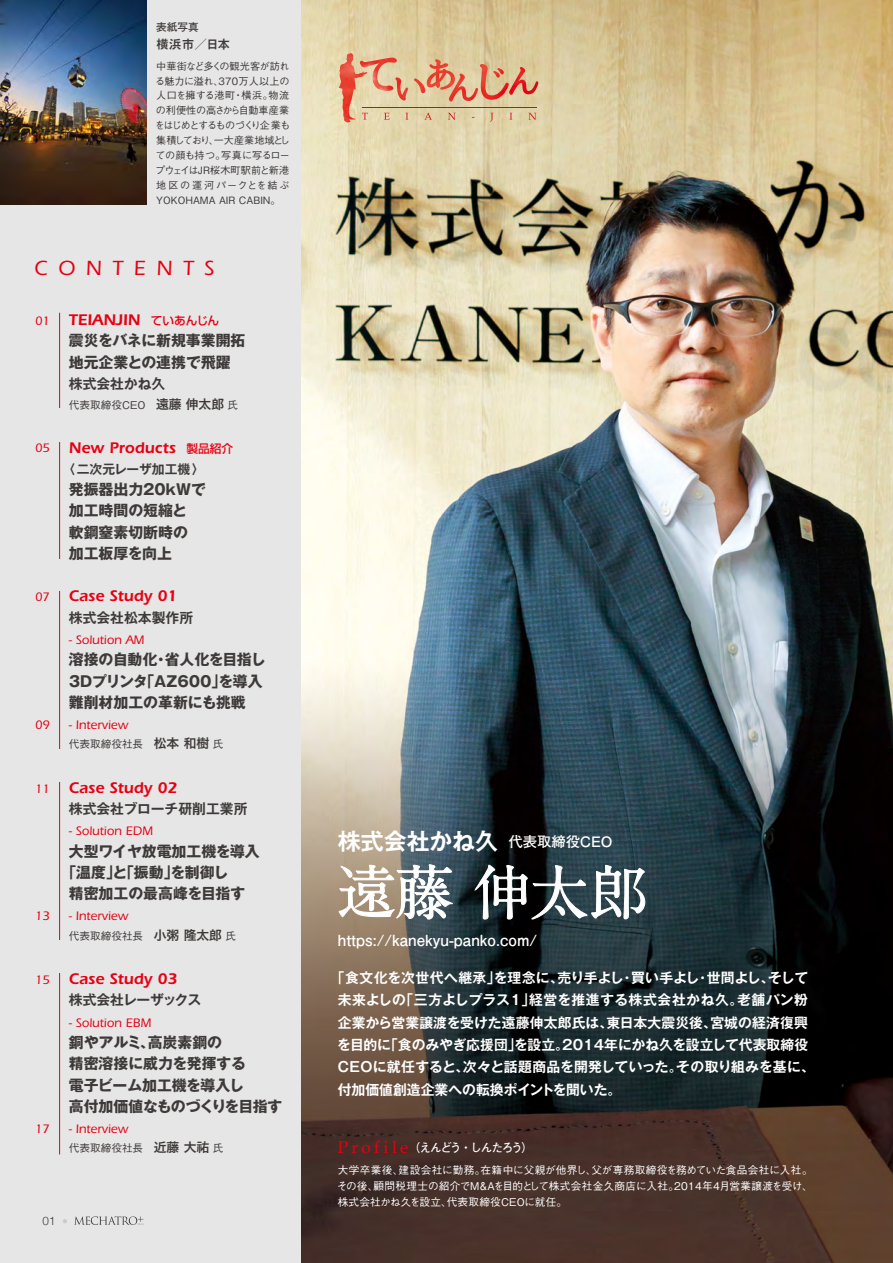
<style>
.page{position:relative;width:893px;height:1263px;background:#fff}
.page>*{position:absolute;margin:0;border:0;box-sizing:border-box;transform-origin:0 0}
.t1{font:700 58.95px "A1 Mincho Std";color:#fff}
.t2{font:500 21.3px "Itc Eras";letter-spacing:.5em;color:#e60012}
.t3{font:600 15.9px "Itc Eras";color:#e60012}
.t4{font:700 15.3px "Futo Go B101 Pro";color:#fff}
.t5{font:700 14.85px/21.3px "Gothic MB101 Pro";color:#3e3a39}
.t6{font:700 14.85px/21.3px "Gothic MB101 Pro";letter-spacing:-.03em;color:#3e3a39}
.t7{font:700 14.4px "Futo Go B101 Pro";color:#fff}
.t8{font:700 13.8px/22.4px "Gothic MB101 Pro De";color:#fff}
.t9{font:700 13.8px "Gothic MB101 Pro De";color:#3e3a39}
.t10{font:700 13.8px "Gothic MB101 Pro De";letter-spacing:-.03em;color:#3e3a39}
.t11{font:500 12.75px "Itc Eras";color:#e60012}
.t12{font:700 12.75px "Gothic MB101 Pro De";color:#3e3a39}
.t13{font:700 12.75px "Mi Go MB1 Std De";color:#3e3a39}
.t14{font:700 11.7px "Futo Go B101 Pro";letter-spacing:-.12em;color:#fff}
.t15{font:300 11.7px "Helvetica Neue";color:#3e3a39}
.t16{font:500 10.65px/15.9px "Gothic BBB Pro";letter-spacing:.02em;color:#fff;text-align:justify}
.t17{font:500 10.65px "Gothic BBB Pro";color:#3e3a39}
.t18{font:700 10.65px "Futo Go B101 Pro";color:#3e3a39}
.t19{font:500 10.05px/14.9px "Gothic BBB Pro";color:#3e3a39;text-align:justify}
.s1{font-family:"Shin Go Pro";font-weight:500;font-size:11.7px}
.s2{font-family:"Hira Kaku Pro N W6";font-weight:400;font-size:12.75px}
.s3{font-family:"Gothic MB101 Pro De";font-size:22.95px}
.s4{font-family:"Book Antiqua";font-weight:400;font-size:16.95px;color:#e60012}
</style>
<div class="page">
<div style="left:0;top:0;width:302px;height:1263px;background:#e6e6e6"></div>
<img style="left:0;top:0;width:147px;height:204px">
<img style="left:302px;top:0;width:591px;height:1263px">
<svg style="left:836px;top:51px;width:57px;height:213px;background:#d0b985"></svg>
<hr style="left:59px;top:313px;width:1px;height:841px;background:#e60012">
<svg style="left:362px;top:113px;width:6px;height:7px"></svg>
<svg style="left:384px;top:113px;width:5px;height:7px"></svg>
<svg style="left:406px;top:113px;width:2px;height:7px"></svg>
<svg style="left:424px;top:113px;width:8px;height:7px"></svg>
<svg style="left:448px;top:113px;width:8px;height:7px"></svg>
<svg style="left:490px;top:113px;width:3px;height:9px"></svg>
<svg style="left:510px;top:113px;width:2px;height:7px"></svg>
<svg style="left:528px;top:113px;width:8px;height:7px"></svg>
<img style="left:339px;top:53px;width:11px;height:61px">
<img style="left:359px;top:58px;width:164px;height:42px">
<hr style="left:362px;top:107px;width:175px;height:1px;background:#d80c18">
<svg style="left:339px;top:863px;width:114px;height:56px;background:#99978e"></svg>
<svg style="left:475px;top:860px;width:170px;height:69px;background:#354348"></svg>
<svg style="left:63px;top:1219px;width:4px;height:4px"></svg>
<svg style="left:74px;top:1216px;width:70px;height:9px"></svg>
<p class="t18" style="left:156px;top:18px;width:44px">表紙写真</p>
<p class="t13" style="left:156px;top:34px;width:76px">横浜市／日本</p>
<p class="t19" style="left:155px;top:57px;width:137px">中華街など多くの観光客が訪れる魅力に溢れ、370万人以上の人口を擁する港町・横浜。物流の利便性の高さから自動車産業をはじめとするものづくり企業も集積しており、一大産業地域としての顔も持つ。写真に写るロープウェイはJR桜木町駅前と新港地区の運河パークとを結ぶYOKOHAMA AIR CABIN。</p>
<h2 class="t2" style="left:34px;top:256px;width:182px">CONTENTS</h2>
<p class="t11" style="left:35px;top:313px;width:16px">01</p>
<p class="t11" style="left:35px;top:441px;width:16px">05</p>
<p class="t11" style="left:35px;top:590px;width:16px">07</p>
<p class="t11" style="left:35px;top:717px;width:16px">09</p>
<p class="t11" style="left:35px;top:781px;width:16px">11</p>
<p class="t11" style="left:35px;top:909px;width:16px">13</p>
<p class="t11" style="left:35px;top:973px;width:16px">15</p>
<p class="t11" style="left:35px;top:1121px;width:16px">17</p>
<p class="t3" style="left:69px;top:311px;width:152px">TEIANJIN <span class="s1">ていあんじん</span></p>
<p class="t5" style="left:69px;top:328px;width:178px">震災をバネに新規事業開拓地元企業との連携で飛躍</p>
<p class="t9" style="left:69px;top:372px;width:98px">株式会社かね久</p>
<p class="t17" style="left:69px;top:396px;width:171px">代表取締役CEO　<span class="s2">遠藤 伸太郎</span> 氏</p>
<p class="t3" style="left:69px;top:438px;width:166px">New Products <span class="s1">製品紹介</span></p>
<p class="t12" style="left:62px;top:458px;width:144px">〈二次元レーザ加工機〉</p>
<p class="t5" style="left:69px;top:477px;width:139px">発振器出力20kWで加工時間の短縮と<br>軟鋼窒素切断時の加工板厚を向上</p>
<p class="t3" style="left:69px;top:587px;width:110px">Case Study 01</p>
<p class="t9" style="left:69px;top:606px;width:126px">株式会社松本製作所</p>
<p class="t11" style="left:69px;top:633px;width:77px">- Solution AM</p>
<p class="t6" style="left:67px;top:647px;width:200px">溶接の自動化・省人化を目指し<br>３Dプリンタ「ＡＺ６００」を導入難削材加工の革新にも挑戦</p>
<p class="t11" style="left:69px;top:718px;width:61px">- Interview</p>
<p class="t17" style="left:69px;top:736px;width:156px">代表取締役社長 <span class="s2">松本 和樹</span> 氏</p>
<p class="t3" style="left:69px;top:778px;width:110px">Case Study 02</p>
<p class="t9" style="left:69px;top:797px;width:180px">株式会社ブローチ研削工業所</p>
<p class="t11" style="left:69px;top:824px;width:86px">- Solution EDM</p>
<p class="t5" style="left:69px;top:838px;width:192px">大型ワイヤ放電加工機を導入</p>
<p class="t5" style="left:61px;top:860px;width:169px">「温度」と「振動」を制御し</p>
<p class="t5" style="left:69px;top:881px;width:178px">精密加工の最高峰を目指す</p>
<p class="t11" style="left:69px;top:909px;width:61px">- Interview</p>
<p class="t17" style="left:69px;top:927px;width:169px">代表取締役社長　<span class="s2">小粥 隆太郎</span> 氏</p>
<p class="t3" style="left:69px;top:970px;width:110px">Case Study 03</p>
<p class="t10" style="left:69px;top:989px;width:134px">株式会社レーザックス</p>
<p class="t11" style="left:69px;top:1015px;width:84px">- Solution EBM</p>
<p class="t5" style="left:69px;top:1030px;width:215px">銅やアルミ、高炭素鋼の<br>精密溶接に威力を発揮する<br>電子ビーム加工機を導入し<br>高付加価値なものづくりを目指す</p>
<p class="t11" style="left:69px;top:1122px;width:61px">- Interview</p>
<p class="t17" style="left:69px;top:1139px;width:156px">代表取締役社長　<span class="s2">近藤 大祐</span> 氏</p>
<p class="t15" style="left:43px;top:1211px;width:15px">01</p>
<p class="t7" style="left:338px;top:830px;width:276px"><span class="s3">株式会社かね久</span> 代表取締役CEO</p>
<h1 class="t1" style="left:337px;top:844px;width:313px">遠藤 伸太郎</h1>
<p class="t4" style="left:338px;top:928px;width:201px">https://kanekyu-panko.com/</p>
<p class="t8" style="left:337px;top:965px;width:479px;text-indent:-6px">「食文化を次世代へ継承」を理念に、売り手よし・買い手よし・世間よし、そして未来よしの「三方よしプラス1」経営を推進する株式会社かね久。老舗パン粉企業から営業譲渡を受けた遠藤伸太郎氏は、東日本大震災後、宮城の経済復興を目的に「食のみやぎ応援団」を設立。2014年にかね久を設立して代表取締役CEOに就任すると、次々と話題商品を開発していった。その取り組みを基に、付加価値創造企業への転換ポイントを聞いた。</p>
<p class="t14" style="left:338px;top:1138px;width:197px"><span class="s4">P r o f i l e</span>（えんどう・しんたろう）</p>
<p class="t16" style="left:337px;top:1161px;width:477px">大学卒業後、建設会社に勤務。在籍中に父親が他界し、父が専務取締役を務めていた食品会社に入社。その後、顧問税理士の紹介でM&amp;Aを目的として株式会社金久商店に入社。2014年4月営業譲渡を受け、株式会社かね久を設立、代表取締役CEOに就任。</p>
</div>
